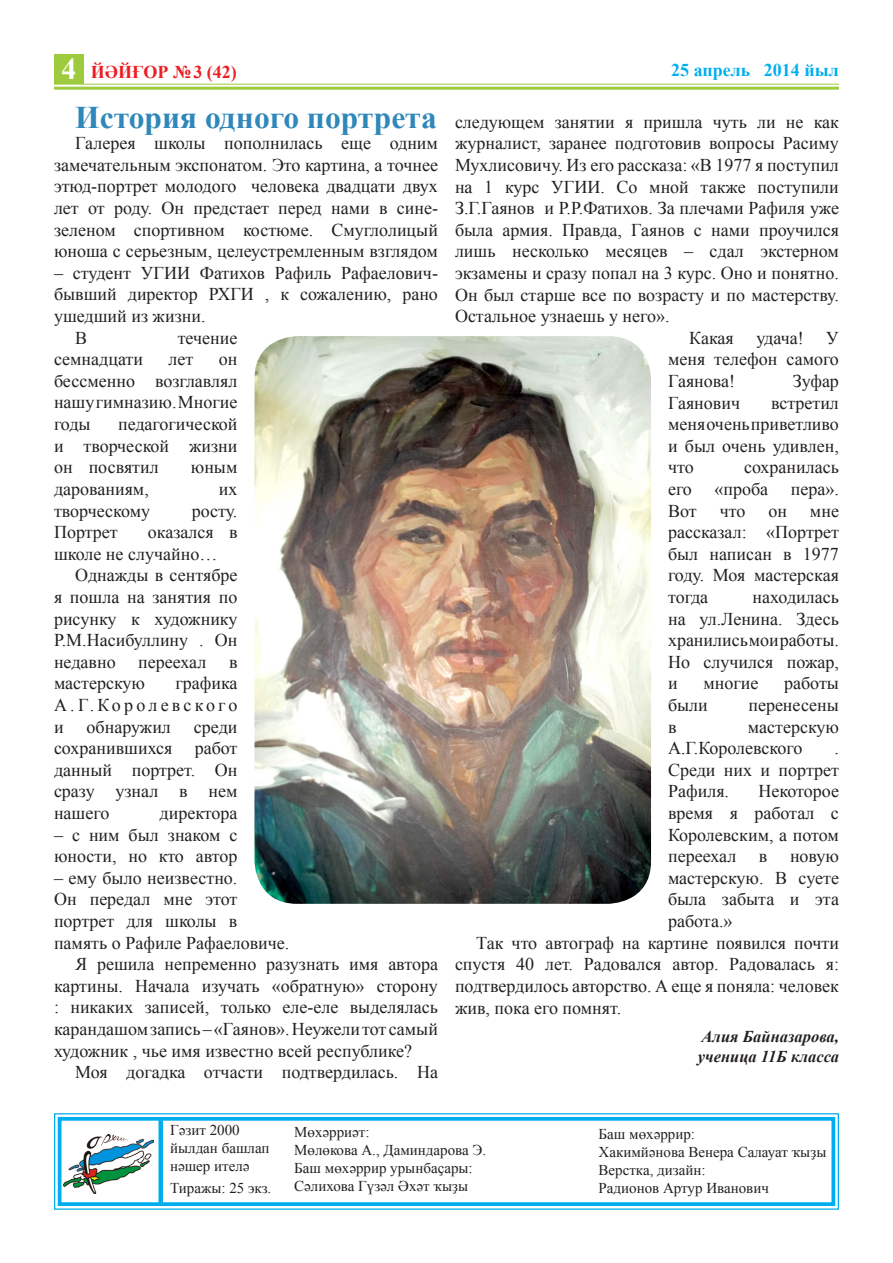
<style>
.page{position:relative;width:893px;height:1263px;background:#fff}
.page>*{position:absolute;margin:0;border:0;box-sizing:border-box;transform-origin:0 0}
.t1{font:700 31.5px "Times New Roman";color:#3087ba}
.t2{font:700 30px "Times New Roman";color:#fff}
.t3{font:18px/21.6px "Times New Roman";color:#231f20;text-align:justify}
.t4{font:700 18px "Times New Roman";color:#00aeef}
.t5{font:700 18px "Times New Roman";color:#ee1d23}
.t6{font:italic 700 16.5px "Times New Roman";color:#231f20}
.t7{font:15px/18px "Times New Roman";color:#231f20}
</style>
<div class="page">
<svg style="left:54px;top:1113px;width:785px;height:97px"></svg>
<div style="left:58px;top:1117px;width:777px;height:89px;border:4px solid #00aeef"></div>
<hr style="left:54px;top:84px;width:785px;height:1px;background:#9ecb3d">
<hr style="left:54px;top:87px;width:785px;height:3px;background:#9ecb3d">
<div style="left:54px;top:54px;width:30px;height:30px;background:#9ecb3d"></div>
<img style="left:64px;top:1134px;width:89px;height:59px">
<div style="left:158px;top:1119px;width:5px;height:85px;background:#00aeef"></div>
<img style="left:254px;top:336px;width:397px;height:568px;border-radius:43px">
<p class="t2" style="left:61px;top:48px;width:16px">4</p>
<p class="t5" style="left:91px;top:59px;width:148px">ЙӘЙҒОР №3 (42)</p>
<p class="t4" style="left:671px;top:58px;width:169px">25 апрель 2014 йыл</p>
<p class="t1" style="left:75px;top:95px;width:363px">История одного портрета</p>
<p class="t3" style="left:54px;top:132px;width:385px;text-indent:21px">Галерея школы пополнилась еще одним замечательным экспонатом. Это картина, а точнее этюд-портрет молодого человека двадцати двух лет от роду. Он предстает перед нами в сине&shy;зеленом спортивном костюме. Смуглолицый юноша с серьезным, целеустремленным взглядом</p>
<p class="t3" style="left:54px;top:262px;width:385px">– студент УГИИ Фатихов Рафиль Рафаелович&shy;бывший директор РХГИ , к сожалению, рано ушедший из жизни.</p>
<p class="t3" style="left:75px;top:327px;width:14px">В</p>
<p class="t3" style="left:178px;top:327px;width:61px">течение</p>
<p class="t3" style="left:54px;top:348px;width:91px">семнадцати</p>
<p class="t3" style="left:168px;top:348px;width:26px">лет</p>
<p class="t3" style="left:455px;top:111px;width:385px">следующем занятии я пришла чуть ли не как журналист, заранее подготовив вопросы Расиму Мухлисовичу. Из его рассказа: «В 1977 я поступил на 1 курс УГИИ. Со мной также поступили З.Г.Гаянов и Р.Р.Фатихов. За плечами Рафиля уже была армия. Правда, Гаянов с нами проучился лишь несколько месяцев – сдал экстерном экзамены и сразу попал на 3 курс. Оно и понятно.<br>Он был старше все по возрасту и по мастерству.<br>Остальное узнаешь у него».</p>
<p class="t3" style="left:689px;top:327px;width:46px">Какая</p>
<p class="t3" style="left:756px;top:327px;width:49px">удача!</p>
<p class="t3" style="left:668px;top:327px;width:172px;text-indent:158px">У меня телефон самого Гаянова!</p>
<p class="t3" style="left:54px;top:348px;width:185px;text-indent:165px">он бессменно возглавлял нашу гимназию. Многие годы</p>
<p class="t3" style="left:793px;top:370px;width:48px">Зуфар</p>
<p class="t3" style="left:668px;top:391px;width:74px">Гаянович</p>
<p class="t3" style="left:668px;top:391px;width:172px;text-indent:103px">встретил меня очень приветливо и был очень удивлен, что</p>
<p class="t3" style="left:54px;top:413px;width:185px;text-indent:64px">педагогической и творческой жизни он посвятил</p>
<p class="t3" style="left:191px;top:456px;width:48px">юным</p>
<p class="t3" style="left:744px;top:456px;width:96px">сохранилась</p>
<p class="t3" style="left:54px;top:478px;width:96px">дарованиям,</p>
<p class="t3" style="left:219px;top:478px;width:20px">их</p>
<p class="t3" style="left:54px;top:499px;width:98px">творческому</p>
<p class="t3" style="left:192px;top:499px;width:47px">росту.</p>
<p class="t3" style="left:54px;top:521px;width:65px">Портрет</p>
<p class="t3" style="left:54px;top:521px;width:185px;text-indent:94px">оказался в школе не случайно…</p>
<p class="t3" style="left:54px;top:564px;width:185px;text-indent:21px">Однажды в сентябре я пошла на занятия по рисунку к художнику Р.М.Насибуллину . Он недавно</p>
<p class="t3" style="left:138px;top:651px;width:70px">переехал</p>
<p class="t3" style="left:229px;top:651px;width:10px">в</p>
<p class="t3" style="left:54px;top:672px;width:93px">мастерскую</p>
<p class="t3" style="left:54px;top:672px;width:185px;text-indent:121px">графика А.Г.Королевского и</p>
<p class="t3" style="left:87px;top:715px;width:86px">обнаружил</p>
<p class="t3" style="left:54px;top:715px;width:185px;text-indent:140px">среди сохранившихся работ данный портрет. Он сразу узнал в нем нашего</p>
<p class="t3" style="left:160px;top:802px;width:79px">директора</p>
<p class="t3" style="left:54px;top:823px;width:185px">– с ним был знаком с юности, но кто автор</p>
<p class="t3" style="left:54px;top:867px;width:237px;text-align:left">– ему было неизвестно.<br>Он передал мне этот портрет для школы в память о Рафиле Рафаеловиче.</p>
<p class="t3" style="left:54px;top:953px;width:385px;text-indent:21px">Я решила непременно разузнать имя автора картины. Начала изучать «обратную» сторону : никаких записей, только еле-еле выделялась карандашом запись – «Гаянов». Неужели тот самый художник , чье имя известно всей республике?</p>
<p class="t3" style="left:75px;top:1061px;width:364px">Моя догадка отчасти подтвердилась. На</p>
<p class="t3" style="left:668px;top:478px;width:25px">его</p>
<p class="t3" style="left:714px;top:478px;width:55px">«проба</p>
<p class="t3" style="left:791px;top:478px;width:50px">пера».</p>
<p class="t3" style="left:668px;top:499px;width:30px">Вот</p>
<p class="t3" style="left:720px;top:499px;width:27px">что</p>
<p class="t3" style="left:768px;top:499px;width:20px">он</p>
<p class="t3" style="left:668px;top:499px;width:172px;text-indent:142px">мне рассказал: «Портрет был написан в 1977 году. Моя мастерская тогда</p>
<p class="t3" style="left:668px;top:586px;width:172px;text-indent:85px">находилась на ул.Ленина. Здесь хранились мои работы.<br>Но случился пожар, и</p>
<p class="t3" style="left:703px;top:672px;width:57px">многие</p>
<p class="t3" style="left:784px;top:672px;width:56px">работы</p>
<p class="t3" style="left:668px;top:694px;width:41px">были</p>
<p class="t3" style="left:748px;top:694px;width:92px">перенесены</p>
<p class="t3" style="left:668px;top:715px;width:10px">в</p>
<p class="t3" style="left:668px;top:715px;width:172px;text-indent:80px">мастерскую<br>А.Г.Королевского</p>
<p class="t3" style="left:668px;top:737px;width:172px;text-indent:166px">.<br>Среди них и портрет Рафиля.</p>
<p class="t3" style="left:668px;top:780px;width:172px;text-indent:91px">Некоторое время я работал с Королевским, а потом переехал</p>
<p class="t3" style="left:668px;top:845px;width:172px;text-indent:122px">новую мастерскую. В суете была забыта и эта работа.»</p>
<p class="t3" style="left:455px;top:931px;width:386px;text-indent:21px">Так что автограф на картине появился почти спустя 40 лет. Радовался автор. Радовалась я: подтвердилось авторство. А еще я поняла: человек жив, пока его помнят.</p>
<p class="t6" style="left:701px;top:1025px;width:139px">Алия Байназарова,</p>
<p class="t6" style="left:698px;top:1045px;width:143px">ученица 11Б класса</p>
<p class="t3" style="left:759px;top:845px;width:10px">в</p>
<p class="t7" style="left:170px;top:1121px;width:101px">Гәзит 2000 йылдан башлап нәшер ителә</p>
<p class="t7" style="left:170px;top:1178px;width:103px">Тиражы: 25 экз.</p>
<p class="t7" style="left:294px;top:1123px;width:77px">Мөхәрриәт:</p>
<p class="t7" style="left:294px;top:1141px;width:193px">Мөлөкова А., Даминдарова Э.</p>
<p class="t7" style="left:294px;top:1159px;width:180px">Баш мөхәррир урынбаҫары:</p>
<p class="t7" style="left:294px;top:1177px;width:175px">Сәлихова Гүзәл Әхәт ҡыҙы</p>
<p class="t7" style="left:599px;top:1125px;width:98px">Баш мөхәррир:</p>
<p class="t7" style="left:599px;top:1143px;width:229px">Хакимйәнова Венера Салауат ҡыҙы</p>
<p class="t7" style="left:599px;top:1161px;width:109px">Верстка, дизайн:</p>
<p class="t7" style="left:599px;top:1179px;width:172px">Радионов Артур Иванович</p>
</div>
